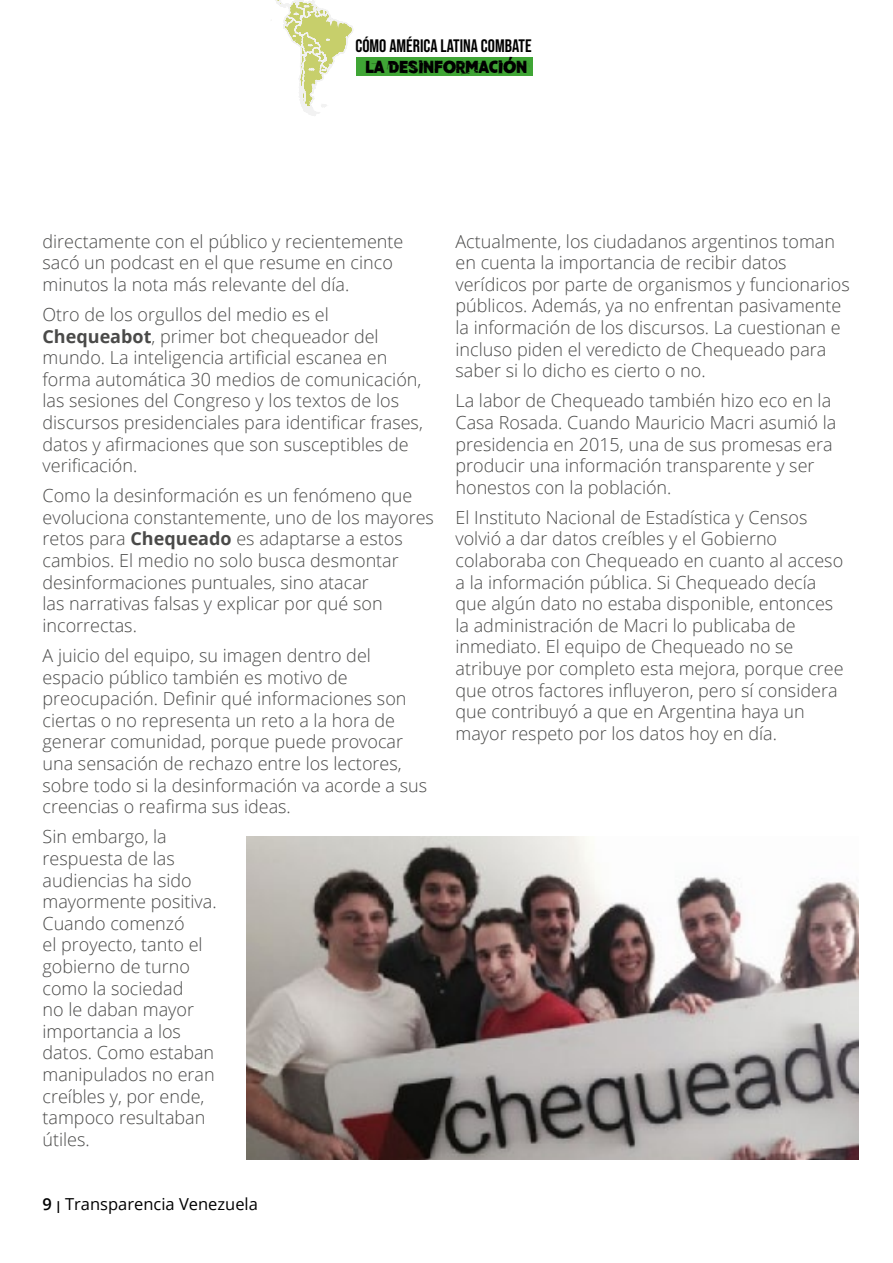
<style>
.page{position:relative;width:893px;height:1263px;background:#fff}
.page>*{position:absolute;margin:0;border:0;box-sizing:border-box;transform-origin:0 0}
.t1{font:300 18px/21.6px "Open Sans";color:#4a4a49}
.t2{font:18px "Bebas Neue";color:#000}
.t3{font:18px "Cutthecrap";color:#000}
.t4{font:16.5px "Open Sans";color:#000}
.s1{font-weight:700}
.s2{font-weight:600}
</style>
<div class="page">
<div style="left:356px;top:57px;width:176px;height:19px;background:#3fa535"></div>
<svg style="left:275px;top:0;width:78px;height:116px"></svg>
<img style="left:247px;top:836px;width:611px;height:323px">
<p class="t2" style="left:355px;top:35px;width:178px">CÓMO AMÉRICA LATINA COMBATE</p>
<p class="t3" style="left:366px;top:54px;width:163px">LA DESINFORMACIÓN</p>
<p class="t1" style="left:43px;top:230px;width:362px">directamente con el público y recientemente sacó un podcast en el que resume en cinco minutos la nota más relevante del día.</p>
<p class="t1" style="left:43px;top:303px;width:382px">Otro de los orgullos del medio es el <span class="s1">Chequeabot</span>, primer bot chequeador del mundo. La inteligencia artificial escanea en forma automática 30 medios de comunicación, las sesiones del Congreso y los textos de los discursos presidenciales para identificar frases, datos y afirmaciones que son susceptibles de verificación.</p>
<p class="t1" style="left:43px;top:484px;width:393px">Como la desinformación es un fenómeno que evoluciona constantemente, uno de los mayores retos para <span class="s1">Chequeado</span> es adaptarse a estos cambios. El medio no solo busca desmontar desinformaciones puntuales, sino atacar<br>las narrativas falsas y explicar por qué son incorrectas.</p>
<p class="t1" style="left:43px;top:644px;width:386px">A juicio del equipo, su imagen dentro del espacio público también es motivo de preocupación. Definir qué informaciones son ciertas o no representa un reto a la hora de generar comunidad, porque puede provocar una sensación de rechazo entre los lectores, sobre todo si la desinformación va acorde a sus creencias o reafirma sus ideas.</p>
<p class="t1" style="left:43px;top:825px;width:176px">Sin embargo, la respuesta de las audiencias ha sido mayormente positiva.<br>Cuando comenzó<br>el proyecto, tanto el gobierno de turno como la sociedad<br>no le daban mayor importancia a los datos. Como estaban manipulados no eran creíbles y, por ende, tampoco resultaban útiles.</p>
<p class="t4" style="left:43px;top:1193px;width:217px"><span class="s2">9</span> I Transparencia Venezuela</p>
<p class="t1" style="left:455px;top:230px;width:396px">Actualmente, los ciudadanos argentinos toman en cuenta la importancia de recibir datos verídicos por parte de organismos y funcionarios públicos. Además, ya no enfrentan pasivamente la información de los discursos. La cuestionan e incluso piden el veredicto de Chequeado para saber si lo dicho es cierto o no.</p>
<p class="t1" style="left:455px;top:389px;width:382px">La labor de Chequeado también hizo eco en la Casa Rosada. Cuando Mauricio Macri asumió la presidencia en 2015, una de sus promesas era producir una información transparente y ser honestos con la población.</p>
<p class="t1" style="left:455px;top:506px;width:390px">El Instituto Nacional de Estadística y Censos volvió a dar datos creíbles y el Gobierno colaboraba con Chequeado en cuanto al acceso a la información pública. Si Chequeado decía que algún dato no estaba disponible, entonces la administración de Macri lo publicaba de inmediato. El equipo de Chequeado no se atribuye por completo esta mejora, porque cree que otros factores influyeron, pero sí considera que contribuyó a que en Argentina haya un mayor respeto por los datos hoy en día.</p>
</div>
